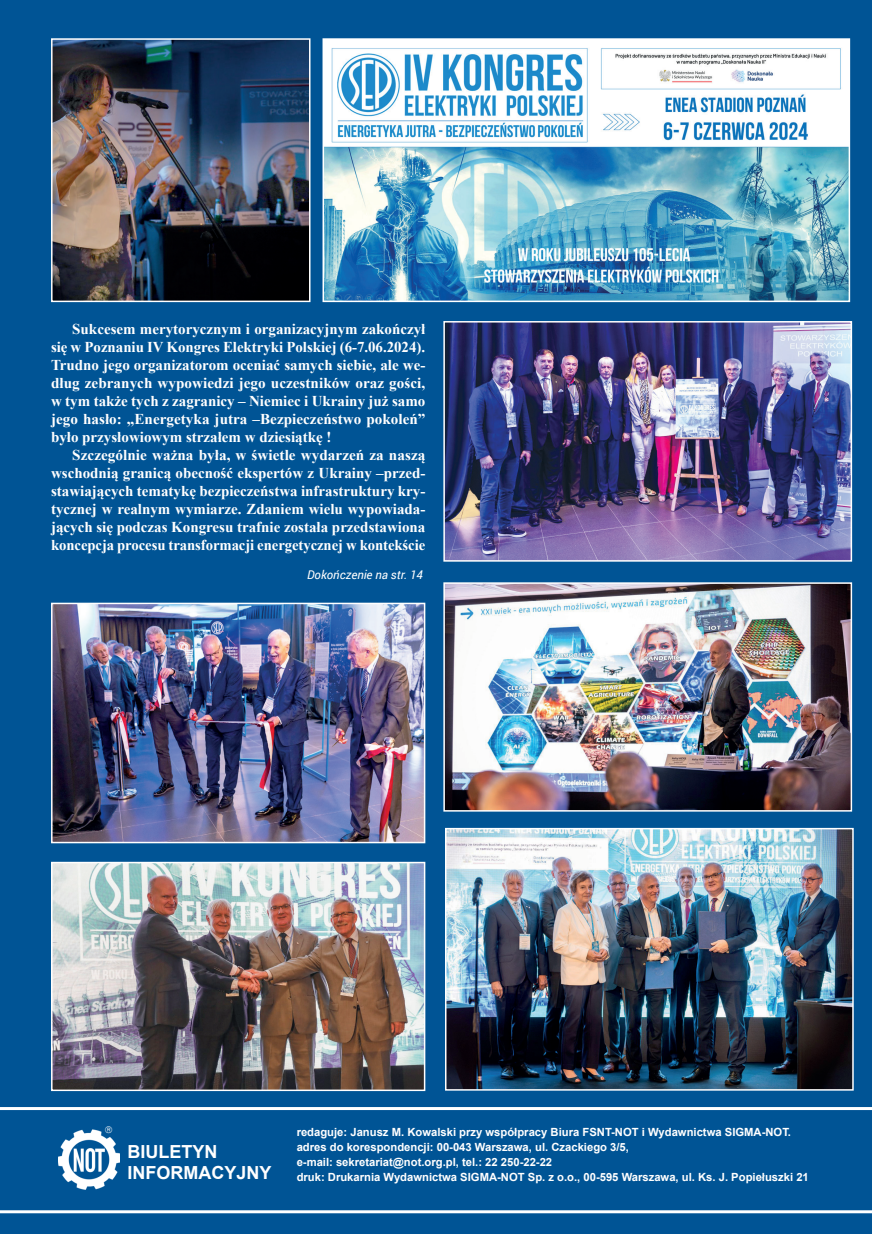
<style>
.page{position:relative;width:872px;height:1234px;background:#fff}
.page>*{position:absolute;margin:0;border:0;box-sizing:border-box;transform-origin:0 0}
.t1{font:700 18px/21.6px "Arial";color:#fff}
.t2{font:700 15px/18px "Times New Roman";color:#fff;text-align:justify}
.t3{font:italic 12px "Roboto";color:#fff}
.t4{font:700 11.25px/15px "Arial";color:#fff}
</style>
<div class="page">
<div style="left:0;top:0;width:872px;height:1233px;background:#005495"></div>
<hr style="left:0;top:1209px;width:872px;height:3px;background:#fff">
<hr style="left:0;top:1106px;width:872px;height:3px;background:#fff">
<img style="left:59px;top:1129px;width:60px;height:60px">
<img style="left:54px;top:864px;width:368px;height:223px">
<div style="left:51px;top:861px;width:374px;height:229px;border:2px solid #fff"></div>
<img style="left:448px;top:830px;width:402px;height:257px">
<div style="left:445px;top:827px;width:408px;height:263px;border:2px solid #fff"></div>
<img style="left:446px;top:585px;width:403px;height:223px">
<div style="left:443px;top:582px;width:409px;height:229px;border:2px solid #fff"></div>
<img style="left:54px;top:605px;width:368px;height:235px">
<div style="left:51px;top:602px;width:374px;height:241px;border:2px solid #fff"></div>
<img style="left:446px;top:324px;width:403px;height:234px">
<div style="left:443px;top:321px;width:409px;height:240px;border:2px solid #fff"></div>
<img style="left:54px;top:41px;width:253px;height:258px">
<div style="left:51px;top:38px;width:259px;height:264px;border:2px solid #fff"></div>
<img style="left:325px;top:41px;width:522px;height:258px">
<div style="left:322px;top:38px;width:528px;height:264px;border:2px solid #fff"></div>
<svg style="left:105px;top:1129px;width:7px;height:3px"></svg>
<p class="t2" style="left:51px;top:319px;width:376px;text-indent:21px">Sukcesem merytorycznym i organizacyjnym zakończył się w Poznaniu IV Kongres Elektryki Polskiej (6-7.06.2024).<br>Trudno jego organizatorom oceniać samych siebie, ale we&shy;dług zebranych wypowiedzi jego uczestników oraz gości, w tym także tych z zagranicy – Niemiec i Ukrainy już samo jego hasło: „Energetyka jutra –Bezpieczeństwo pokoleń” było przysłowiowym strzałem w dziesiątkę !</p>
<p class="t2" style="left:51px;top:445px;width:376px;text-indent:21px">Szczególnie ważna była, w świetle wydarzeń za naszą wschodnią granicą obecność ekspertów z Ukrainy –przed&shy;stawiających tematykę bezpieczeństwa infrastruktury kry&shy;tycznej w realnym wymiarze. Zdaniem wielu wypowiada&shy;jących się podczas Kongresu trafnie została przedstawiona koncepcja procesu transformacji energetycznej w kontekście</p>
<p class="t3" style="left:307px;top:565px;width:117px">Dokończenie na str. 14</p>
<p class="t1" style="left:127px;top:1140px;width:146px">BIULETYN<br>INFORMACYJNY</p>
<p class="t4" style="left:297px;top:1124px;width:514px">redaguje: Janusz M. Kowalski przy współpracy Biura FSNT-NOT i Wydawnictwa SIGMA-NOT. adres do korespondencji: 00-043 Warszawa, ul. Czackiego 3/5,<br>e-mail: sekretariat@not.org.pl, tel.: 22 250-22-22<br>druk: Drukarnia Wydawnictwa SIGMA-NOT Sp. z o.o., 00-595 Warszawa, ul. Ks. J. Popiełuszki 21</p>
</div>
